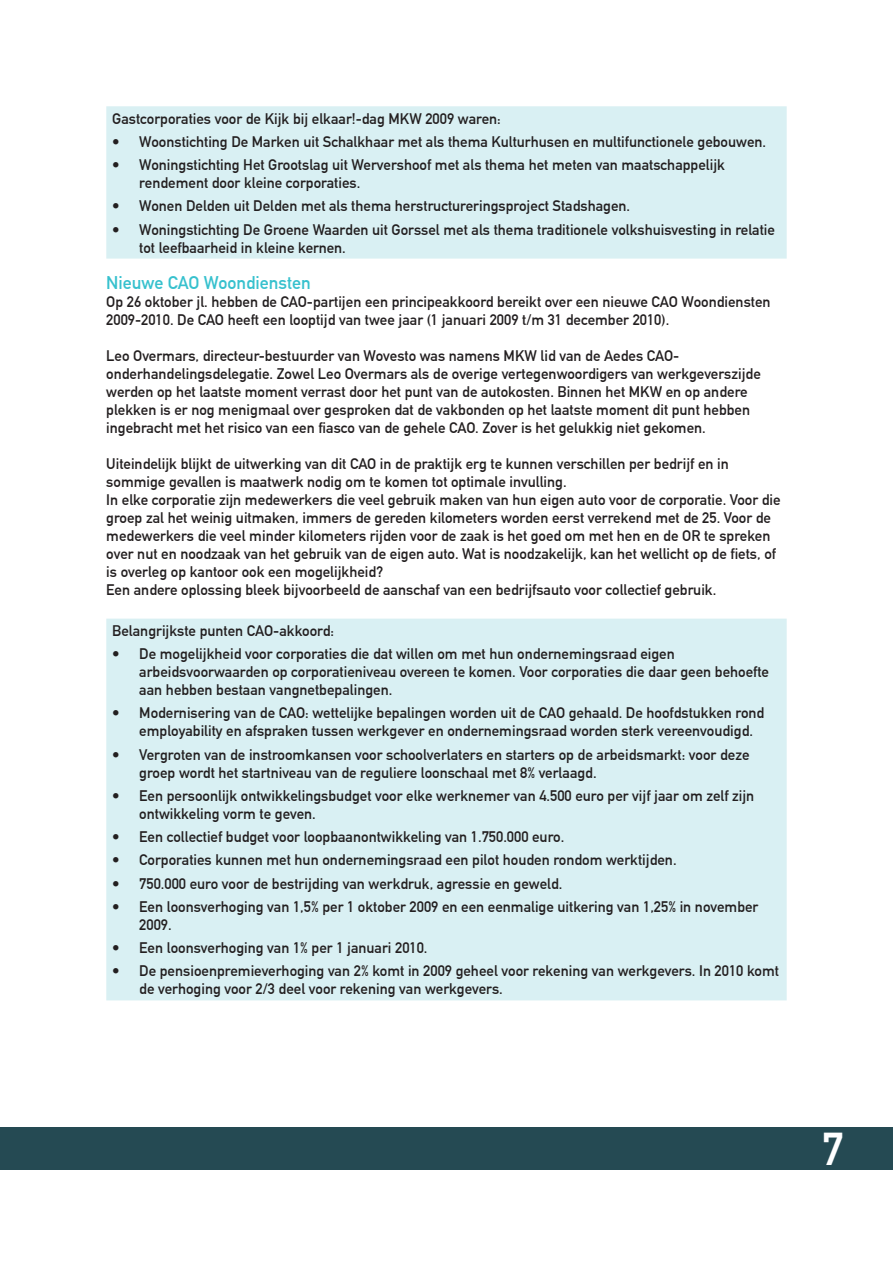
<style>
.page{position:relative;width:893px;height:1263px;background:#fff}
.page>*{position:absolute;margin:0;border:0;box-sizing:border-box;transform-origin:0 0}
.t1{font:45px "DIN Mittelschrift";color:#fff}
.Standaard{font:18px "DIN Mittelschrift";color:#37c1ce}
.Standaard-2{font:15px/18px "DIN Mittelschrift";color:#231f20}
</style>
<div class="page">
<div style="left:0;top:1127px;width:893px;height:42px;background:#254a53"></div>
<div style="left:106px;top:106px;width:681px;height:153px;background:#d9f0f3"></div>
<div style="left:106px;top:619px;width:681px;height:381px;background:#d9f0f3"></div>
<p class="Standaard-2" style="left:112px;top:109px;width:390px">Gastcorporaties voor de Kijk bij elkaar!-dag MKW 2009 waren:</p>
<p class="Standaard-2" style="left:112px;top:133px;width:655px">• Woonstichting De Marken uit Schalkhaar met als thema Kulturhusen en multifunctionele gebouwen.</p>
<p class="Standaard-2" style="left:139px;top:156px;width:587px;text-indent:-27px">• Woningstichting Het Grootslag uit Wervershoof met als thema het meten van maatschappelijk rendement door kleine corporaties.</p>
<p class="Standaard-2" style="left:112px;top:197px;width:519px">• Wonen Delden uit Delden met als thema herstructureringsproject Stadshagen.</p>
<p class="Standaard-2" style="left:139px;top:220px;width:637px;text-indent:-27px">• Woningstichting De Groene Waarden uit Gorssel met als thema traditionele volkshuisvesting in relatie tot leefbaarheid in kleine kernen.</p>
<p class="Standaard" style="left:106px;top:272px;width:206px">Nieuwe CAO Woondiensten</p>
<p class="Standaard-2" style="left:106px;top:292px;width:666px">Op 26 oktober jl. hebben de CAO-partijen een principeakkoord bereikt over een nieuwe CAO Woondiensten<br>2009-2010. De CAO heeft een looptijd van twee jaar (1 januari 2009 t/m 31 december 2010).</p>
<p class="Standaard-2" style="left:106px;top:346px;width:656px">Leo Overmars, directeur-bestuurder van Wovesto was namens MKW lid van de Aedes CAO&shy;onderhandelingsdelegatie. Zowel Leo Overmars als de overige vertegenwoordigers van werkgeverszijde werden op het laatste moment verrast door het punt van de autokosten. Binnen het MKW en op andere plekken is er nog menigmaal over gesproken dat de vakbonden op het laatste moment dit punt hebben ingebracht met het risico van een fiasco van de gehele CAO. Zover is het gelukkig niet gekomen.</p>
<p class="Standaard-2" style="left:106px;top:454px;width:624px">Uiteindelijk blijkt de uitwerking van dit CAO in de praktijk erg te kunnen verschillen per bedrijf en in sommige gevallen is maatwerk nodig om te komen tot optimale invulling.</p>
<p class="Standaard-2" style="left:106px;top:490px;width:676px">In elke corporatie zijn medewerkers die veel gebruik maken van hun eigen auto voor de corporatie. Voor die groep zal het weinig uitmaken, immers de gereden kilometers worden eerst verrekend met de €25. Voor de medewerkers die veel minder kilometers rijden voor de zaak is het goed om met hen en de OR te spreken over nut en noodzaak van het gebruik van de eigen auto. Wat is noodzakelijk, kan het wellicht op de fiets, of is overleg op kantoor ook een mogelijkheid?</p>
<p class="Standaard-2" style="left:106px;top:580px;width:611px">Een andere oplossing bleek bijvoorbeeld de aanschaf van een bedrijfsauto voor collectief gebruik.</p>
<p class="Standaard-2" style="left:112px;top:622px;width:223px">Belangrijkste punten CAO-akkoord:</p>
<p class="Standaard-2" style="left:139px;top:645px;width:631px;text-indent:-27px">• De mogelijkheid voor corporaties die dat willen om met hun ondernemingsraad eigen arbeidsvoorwaarden op corporatieniveau overeen te komen. Voor corporaties die daar geen behoefte aan hebben bestaan vangnetbepalingen.</p>
<p class="Standaard-2" style="left:139px;top:704px;width:627px;text-indent:-27px">• Modernisering van de CAO: wettelijke bepalingen worden uit de CAO gehaald. De hoofdstukken rond employability en afspraken tussen werkgever en ondernemingsraad worden sterk vereenvoudigd.</p>
<p class="Standaard-2" style="left:139px;top:745px;width:612px;text-indent:-27px">• Vergroten van de instroomkansen voor schoolverlaters en starters op de arbeidsmarkt: voor deze groep wordt het startniveau van de reguliere loonschaal met 8% verlaagd.</p>
<p class="Standaard-2" style="left:139px;top:787px;width:617px;text-indent:-27px">• Een persoonlijk ontwikkelingsbudget voor elke werknemer van 4.500 euro per vijf jaar om zelf zijn ontwikkeling vorm te geven.</p>
<p class="Standaard-2" style="left:112px;top:828px;width:453px">• Een collectief budget voor loopbaanontwikkeling van 1.750.000 euro.</p>
<p class="Standaard-2" style="left:112px;top:851px;width:566px">• Corporaties kunnen met hun ondernemingsraad een pilot houden rondom werktijden.</p>
<p class="Standaard-2" style="left:112px;top:874px;width:452px">• 750.000 euro voor de bestrijding van werkdruk, agressie en geweld.</p>
<p class="Standaard-2" style="left:139px;top:898px;width:621px;text-indent:-27px">• Een loonsverhoging van 1,5% per 1 oktober 2009 en een eenmalige uitkering van 1,25% in november<br>2009.</p>
<p class="Standaard-2" style="left:112px;top:939px;width:317px">• Een loonsverhoging van 1% per 1 januari 2010.</p>
<p class="Standaard-2" style="left:139px;top:962px;width:641px;text-indent:-27px">• De pensioenpremieverhoging van 2% komt in 2009 geheel voor rekening van werkgevers. In 2010 komt de verhoging voor 2/3 deel voor rekening van werkgevers.</p>
<h1 class="t1" style="left:822px;top:1122px;width:23px">7</h1>
</div>
